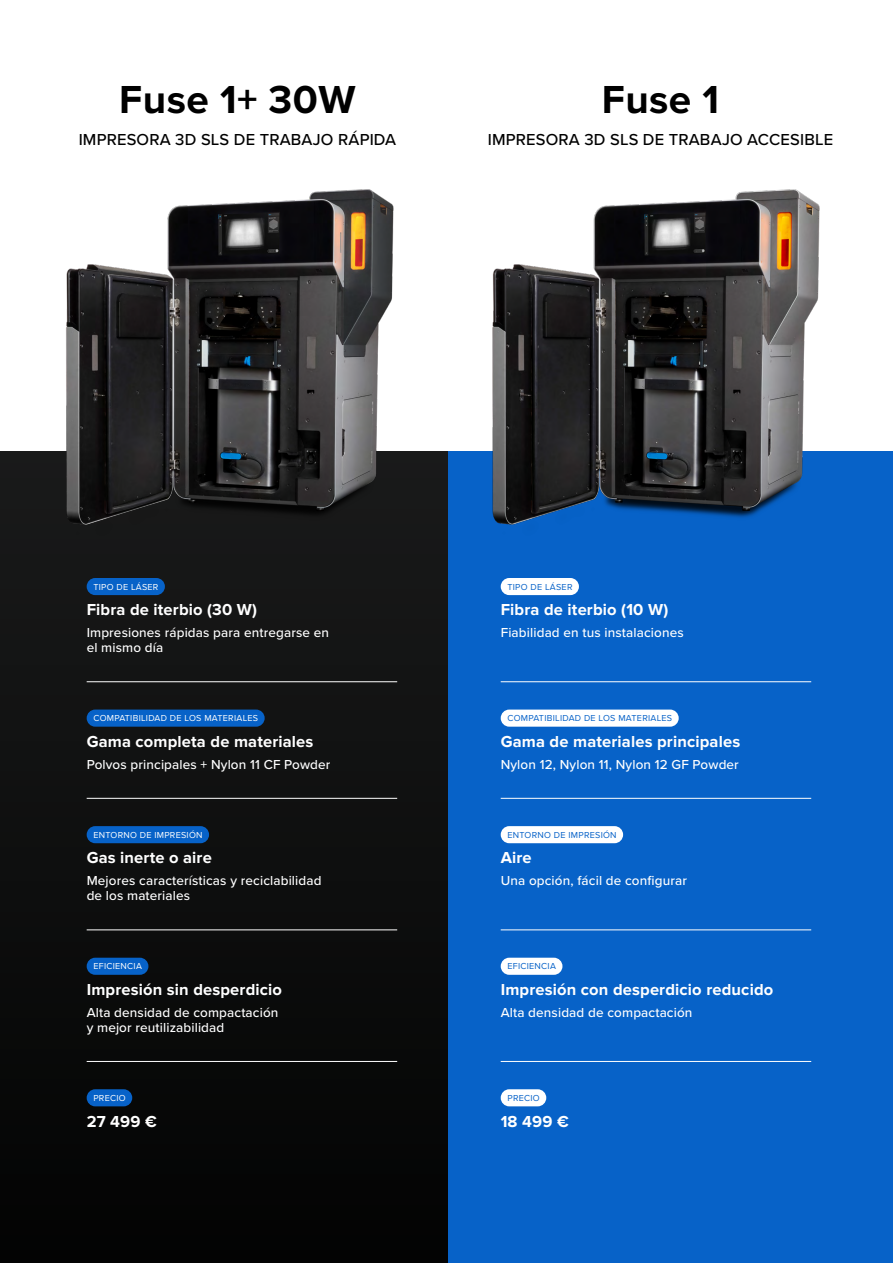
<style>
.page{position:relative;width:893px;height:1263px;background:#fff}
.page>*{position:absolute;margin:0;border:0;box-sizing:border-box;transform-origin:0 0}
.t1{font:700 40.5px "Proxima Nova";letter-spacing:.01em;color:#000}
.t2{font:700 16.5px "Proxima Nova";letter-spacing:.01em;color:#fff}
.t3{font:500 16.5px "Proxima Nova";letter-spacing:.01em;color:#000}
.t4{font:500 13.5px/15px "Proxima Nova";letter-spacing:.01em;color:#fff}
.t5{font:9px "Proxima Nova";letter-spacing:.03em;color:#fff}
.t6{font:9px "Proxima Nova";letter-spacing:.03em;color:#0762c8}
</style>
<div class="page">
<div style="left:447px;top:451px;width:446px;height:812px;background:#0762c8"></div>
<div style="left:0;top:451px;width:447px;height:812px;background:#0c0d0d"></div>
<hr style="left:87px;top:681px;width:310px;height:1px;background:#fff">
<hr style="left:87px;top:798px;width:310px;height:1px;background:#fff">
<hr style="left:87px;top:930px;width:310px;height:1px;background:#fff">
<hr style="left:87px;top:1061px;width:310px;height:1px;background:#fff">
<div style="left:87px;top:578px;width:78px;height:17px;background:#0762c8;border-radius:9px"></div>
<div style="left:87px;top:709px;width:178px;height:18px;background:#0762c8;border-radius:9px"></div>
<div style="left:87px;top:826px;width:122px;height:17px;background:#0762c8;border-radius:9px"></div>
<div style="left:87px;top:958px;width:61px;height:17px;background:#0762c8;border-radius:9px"></div>
<div style="left:87px;top:1089px;width:45px;height:17px;background:#0762c8;border-radius:9px"></div>
<hr style="left:501px;top:681px;width:310px;height:1px;background:#fff">
<hr style="left:501px;top:798px;width:310px;height:1px;background:#fff">
<hr style="left:501px;top:930px;width:310px;height:1px;background:#fff">
<hr style="left:501px;top:1061px;width:310px;height:1px;background:#fff">
<div style="left:501px;top:578px;width:78px;height:17px;background:#fff;border-radius:9px"></div>
<div style="left:501px;top:709px;width:178px;height:18px;background:#fff;border-radius:9px"></div>
<div style="left:501px;top:826px;width:122px;height:17px;background:#fff;border-radius:9px"></div>
<div style="left:501px;top:958px;width:61px;height:17px;background:#fff;border-radius:9px"></div>
<div style="left:501px;top:1089px;width:45px;height:17px;background:#fff;border-radius:9px"></div>
<img style="left:492px;top:189px;width:328px;height:404px">
<img style="left:4px;top:189px;width:444px;height:404px">
<h1 class="t1" style="left:119px;top:76px;width:238px">Fuse 1+ 30W</h1>
<p class="t3" style="left:79px;top:127px;width:319px">IMPRESORA 3D SLS DE TRABAJO RÁPIDA</p>
<h1 class="t1" style="left:602px;top:76px;width:119px">Fuse 1</h1>
<p class="t3" style="left:488px;top:127px;width:347px">IMPRESORA 3D SLS DE TRABAJO ACCESIBLE</p>
<p class="t5" style="left:93px;top:581px;width:67px">TIPO DE LÁSER</p>
<p class="t2" style="left:87px;top:600px;width:172px">Fibra de iterbio (30 W)</p>
<p class="t4" style="left:87px;top:624px;width:244px">Impresiones rápidas para entregarse en el mismo día</p>
<p class="t5" style="left:93px;top:713px;width:166px">COMPATIBILIDAD DE LOS MATERIALES</p>
<p class="t2" style="left:87px;top:732px;width:228px">Gama completa de materiales</p>
<p class="t4" style="left:87px;top:756px;width:245px">Polvos principales + Nylon 11 CF Powder</p>
<p class="t5" style="left:93px;top:830px;width:111px">ENTORNO DE IMPRESIÓN</p>
<p class="t2" style="left:87px;top:848px;width:127px">Gas inerte o aire</p>
<p class="t4" style="left:87px;top:873px;width:236px">Mejores características y reciclabilidad de los materiales</p>
<p class="t5" style="left:93px;top:961px;width:50px">EFICIENCIA</p>
<p class="t2" style="left:87px;top:980px;width:197px">Impresión sin desperdicio</p>
<p class="t4" style="left:87px;top:1004px;width:193px">Alta densidad de compactación y mejor reutilizabilidad</p>
<p class="t5" style="left:93px;top:1093px;width:34px">PRECIO</p>
<p class="t2" style="left:87px;top:1111px;width:72px">27 499 €</p>
<p class="t6" style="left:507px;top:581px;width:67px">TIPO DE LÁSER</p>
<p class="t2" style="left:501px;top:600px;width:169px">Fibra de iterbio (10 W)</p>
<p class="t4" style="left:501px;top:624px;width:185px">Fiabilidad en tus instalaciones</p>
<p class="t6" style="left:507px;top:713px;width:166px">COMPATIBILIDAD DE LOS MATERIALES</p>
<p class="t2" style="left:501px;top:732px;width:241px">Gama de materiales principales</p>
<p class="t4" style="left:501px;top:756px;width:240px">Nylon 12, Nylon 11, Nylon 12 GF Powder</p>
<p class="t6" style="left:507px;top:830px;width:111px">ENTORNO DE IMPRESIÓN</p>
<p class="t2" style="left:501px;top:848px;width:33px">Aire</p>
<p class="t4" style="left:501px;top:873px;width:188px">Una opción, fácil de configurar</p>
<p class="t6" style="left:507px;top:961px;width:50px">EFICIENCIA</p>
<p class="t2" style="left:501px;top:980px;width:274px">Impresión con desperdicio reducido</p>
<p class="t4" style="left:501px;top:1004px;width:193px">Alta densidad de compactación</p>
<p class="t6" style="left:507px;top:1093px;width:34px">PRECIO</p>
<p class="t2" style="left:501px;top:1111px;width:69px">18 499 €</p>
</div>
